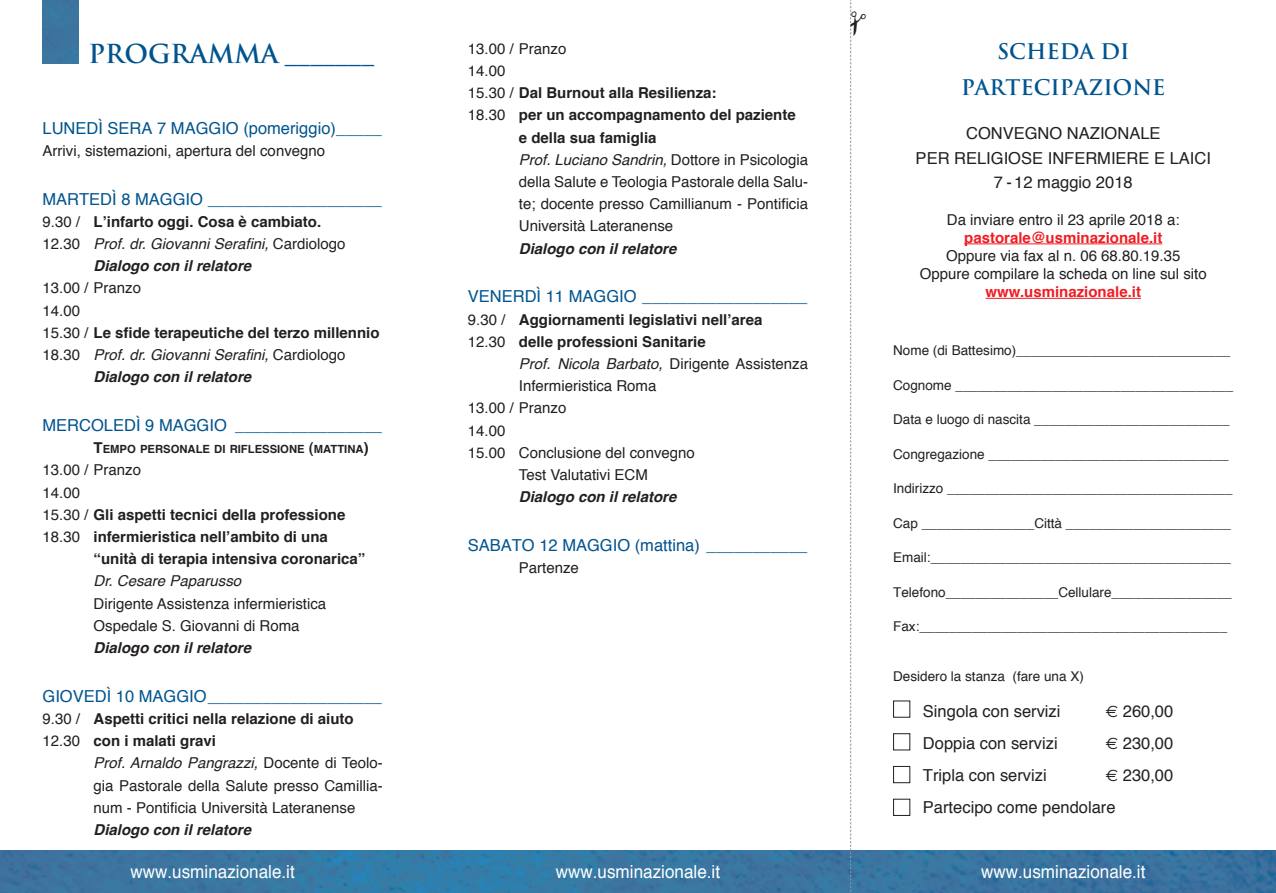
<style>
.page{position:relative;width:1276px;height:893px;background:#fff}
.page>*{position:absolute;margin:0;border:0;box-sizing:border-box;transform-origin:0 0}
.t1{font:700 25.5px "Trajan";color:#00548e}
.t2{font:700 21px/35.8px "Trajan";color:#00548e;text-align:center}
.t3{font:18px "Helvetica";color:#fff;scale:.95 1}
.t4{font:16.5px "Helvetica";color:#00548e}
.t5{font:16.5px/24.8px "Helvetica";color:#231f20;text-align:center}
.t6{font:15px/22.2px "Helvetica";color:#231f20}
.t7{font:700 15px/22.2px "Helvetica";color:#231f20}
.t8{font:italic 15px "Helvetica";color:#231f20}
.t9{font:italic 700 15px "Helvetica";color:#231f20}
.t10{font:700 15px "Helvetica";color:#ee1d23}
.t11{font:13.5px "Helvetica";color:#231f20}
.t12{font:700 11.25px "Helvetica";color:#231f20}
.s1{font-weight:400}
.s2{font-style:normal}
.s3{font-size:15px}
.s4{font-style:italic}
.s5{font-family:"Euro Sans"}
</style>
<div class="page">
<img style="left:0;top:850px;width:1276px;height:43px">
<hr style="left:964px;top:243px;width:198px;height:1px;background:#ee1d23">
<hr style="left:985px;top:298px;width:156px;height:1px;background:#ee1d23">
<div style="left:893px;top:799px;width:17px;height:17px;border:1px solid #231f20"></div>
<div style="left:893px;top:766px;width:17px;height:17px;border:1px solid #231f20"></div>
<div style="left:893px;top:733px;width:17px;height:17px;border:1px solid #231f20"></div>
<div style="left:893px;top:701px;width:17px;height:17px;border:1px solid #231f20"></div>
<div style="left:43px;top:0;width:36px;height:64px;background:#3c74a0"></div>
<svg style="left:848px;top:0;width:19px;height:893px"></svg>
<h1 class="t1" style="left:88px;top:38px;width:287px">PROGRAMMA _______</h1>
<p class="t4" style="left:43px;top:115px;width:12px">Luned</p>
<p class="t4" style="left:98px;top:115px;width:109px">ì sera 7 maggio</p>
<p class="t4" style="left:243px;top:115px;width:140px">(pomeriggio)_____</p>
<p class="t6" style="left:43px;top:140px;width:284px">Arrivi, sistemazioni, apertura del convegno</p>
<p class="t4" style="left:43px;top:186px;width:37px">Marted</p>
<p class="t4" style="left:112px;top:186px;width:60px">ì 8 maggio</p>
<p class="t4" style="left:208px;top:186px;width:176px">___________________</p>
<p class="t7" style="left:43px;top:211px;width:280px"><span class="s1">9.30 /</span> L’infarto oggi. Cosa è cambiato.</p>
<p class="t8" style="left:43px;top:232px;width:304px"><span class="s2">12.30</span> Prof. dr. Giovanni Serafini, <span class="s2">Cardiologo</span></p>
<p class="t9" style="left:94px;top:254px;width:159px">Dialogo con il relatore</p>
<p class="t6" style="left:43px;top:277px;width:100px">13.00 / Pranzo</p>
<p class="t6" style="left:43px;top:300px;width:39px">14.00</p>
<p class="t7" style="left:43px;top:322px;width:338px"><span class="s1">15.30 /</span> Le sfide terapeutiche del terzo millennio</p>
<p class="t8" style="left:43px;top:343px;width:304px"><span class="s2">18.30</span> Prof. dr. Giovanni Serafini, <span class="s2">Cardiologo</span></p>
<p class="t9" style="left:94px;top:365px;width:159px">Dialogo con il relatore</p>
<p class="t4" style="left:43px;top:412px;width:27px">Merco</p>
<p class="t4" style="left:104px;top:412px;width:92px">ledì 9 maggio</p>
<p class="t4" style="left:235px;top:412px;width:148px">________________</p>
<p class="t12" style="left:94px;top:440px;width:276px"><span class="s3">T</span>EMPO PERSONALE DI RIFLESSIONE <span class="s3">(</span>MATTINA<span class="s3">)</span></p>
<p class="t7" style="left:43px;top:459px;width:304px"><span class="s1">13.00 / Pranzo<br>14.00<br>15.30 /</span> Gli aspetti tecnici della professione<br><span class="s1">18.30</span> infermieristica nell’ambito di una</p>
<p class="t7" style="left:94px;top:548px;width:273px">“unità di terapia intensiva coronarica”</p>
<p class="t8" style="left:94px;top:569px;width:149px">Dr. Cesare Paparusso</p>
<p class="t6" style="left:94px;top:593px;width:234px">Dirigente Assistenza infermieristica<br>Ospedale S. Giovanni di Roma</p>
<p class="t9" style="left:94px;top:635px;width:159px">Dialogo con il relatore</p>
<p class="t4" style="left:43px;top:683px;width:24px">Gioved</p>
<p class="t4" style="left:107px;top:683px;width:69px">ì 10 maggio</p>
<p class="t4" style="left:208px;top:683px;width:176px">___________________</p>
<p class="t7" style="left:43px;top:708px;width:313px"><span class="s1">9.30 /</span> Aspetti critici nella relazione di aiuto<br><span class="s1">12.30</span> con i malati gravi</p>
<p class="t6" style="left:94px;top:752px;width:291px;text-align:justify"><span class="s4">Prof. Arnaldo Pangrazzi,</span> Docente di Teolo&shy;gia Pastorale della Salute presso Camillia&shy;num - Pontificia Università Lateranense</p>
<p class="t9" style="left:94px;top:817px;width:159px">Dialogo con il relatore</p>
<p class="t6" style="left:468px;top:38px;width:100px">13.00 / Pranzo</p>
<p class="t6" style="left:468px;top:60px;width:39px">14.00</p>
<p class="t7" style="left:468px;top:82px;width:250px"><span class="s1">15.30 /</span> Dal Burnout alla Resilienza:</p>
<p class="t7" style="left:468px;top:104px;width:329px"><span class="s1">18.30</span> per un accompagnamento del paziente</p>
<p class="t7" style="left:519px;top:126px;width:139px">e della sua famiglia</p>
<p class="t8" style="left:519px;top:148px;width:291px">Prof. Luciano Sandrin, <span class="s2">Dottore in Psicologia</span></p>
<p class="t6" style="left:519px;top:171px;width:291px">della Salute e Teologia Pastorale della Salu-</p>
<p class="t6" style="left:519px;top:193px;width:291px">te; docente presso Camillianum - Pontificia</p>
<p class="t6" style="left:519px;top:215px;width:156px">Università Lateranense</p>
<p class="t9" style="left:519px;top:236px;width:159px">Dialogo con il relatore</p>
<p class="t4" style="left:468px;top:284px;width:24px">Venerd</p>
<p class="t4" style="left:536px;top:284px;width:69px">ì 11 maggio</p>
<p class="t4" style="left:642px;top:284px;width:167px">__________________</p>
<p class="t7" style="left:468px;top:308px;width:296px"><span class="s1">9.30 /</span> Aggiornamenti legislativi nell’area<br><span class="s1">12.30</span> delle professioni Sanitarie</p>
<p class="t8" style="left:519px;top:352px;width:291px">Prof. Nicola Barbato, <span class="s2">Dirigente Assistenza</span></p>
<p class="t6" style="left:519px;top:375px;width:139px">Infermieristica Roma</p>
<p class="t6" style="left:468px;top:397px;width:100px">13.00 / Pranzo</p>
<p class="t6" style="left:468px;top:420px;width:39px">14.00</p>
<p class="t6" style="left:468px;top:442px;width:228px">15.00 Conclusione del convegno</p>
<p class="t6" style="left:519px;top:464px;width:130px">Test Valutativi ECM</p>
<p class="t9" style="left:519px;top:484px;width:159px">Dialogo con il relatore</p>
<p class="t4" style="left:468px;top:532px;width:131px">Sabato 12 maggio</p>
<p class="t4" style="left:635px;top:532px;width:174px">(mattina) ___________</p>
<p class="t6" style="left:519px;top:557px;width:62px">Partenze</p>
<h2 class="t2" style="left:961px;top:34px;width:206px">SCHEDA DI<br>PARTECIPAZIONE</h2>
<p class="t5" style="left:915px;top:121px;width:297px">CONVEGNO NAZIONALE<br>PER RELIGIOSE INFERMIERE E LAICI<br>7 - 12 maggio 2018</p>
<p class="t6" style="left:947px;top:209px;width:234px">Da inviare entro il 23 aprile 2018 a:</p>
<p class="t10" style="left:964px;top:225px;width:200px">pastorale@usminazionale.it</p>
<p class="t6" style="left:920px;top:247px;width:288px;line-height:18.1px;text-align:center">Oppure via fax al n. 06 68.80.19.35<br>Oppure compilare la scheda on line sul sito</p>
<p class="t10" style="left:985px;top:280px;width:157px">www.usminazionale.it</p>
<p class="t11" style="left:893px;top:340px;width:338px">Nome (di Battesimo)_____________________________</p>
<p class="t11" style="left:893px;top:375px;width:341px">Cognome _____________________________________</p>
<p class="t11" style="left:893px;top:409px;width:338px">Data e luogo di nascita __________________________</p>
<p class="t11" style="left:893px;top:444px;width:337px">Congregazione ________________________________</p>
<p class="t11" style="left:893px;top:478px;width:341px">Indirizzo ______________________________________</p>
<p class="t11" style="left:893px;top:513px;width:339px">Cap _______________Città ______________________</p>
<p class="t11" style="left:893px;top:547px;width:339px">Email:________________________________________</p>
<p class="t11" style="left:893px;top:582px;width:340px">Telefono_______________Cellulare________________</p>
<p class="t11" style="left:893px;top:616px;width:336px">Fax:_________________________________________</p>
<p class="t11" style="left:893px;top:666px;width:192px">Desidero la stanza (fare una X)</p>
<p class="t5" style="left:923px;top:699px;width:139px">Singola con servizi</p>
<p class="t5" style="left:1106px;top:699px;width:69px"><span class="s5">€</span> 260,00</p>
<p class="t5" style="left:923px;top:731px;width:136px">Doppia con servizi</p>
<p class="t5" style="left:1106px;top:731px;width:69px"><span class="s5">€</span> 230,00</p>
<p class="t5" style="left:923px;top:763px;width:125px">Tripla con servizi</p>
<p class="t5" style="left:923px;top:760px;width:252px;line-height:32px;text-align:left;text-indent:183px"><span class="s5">€</span> 230,00<br>Partecipo come pendolare</p>
<p class="t3" style="left:130px;top:858px;width:175px">www.usminazionale.it</p>
<p class="t3" style="left:556px;top:858px;width:175px">www.usminazionale.it</p>
<p class="t3" style="left:981px;top:857px;width:175px">www.usminazionale.it</p>
</div>
